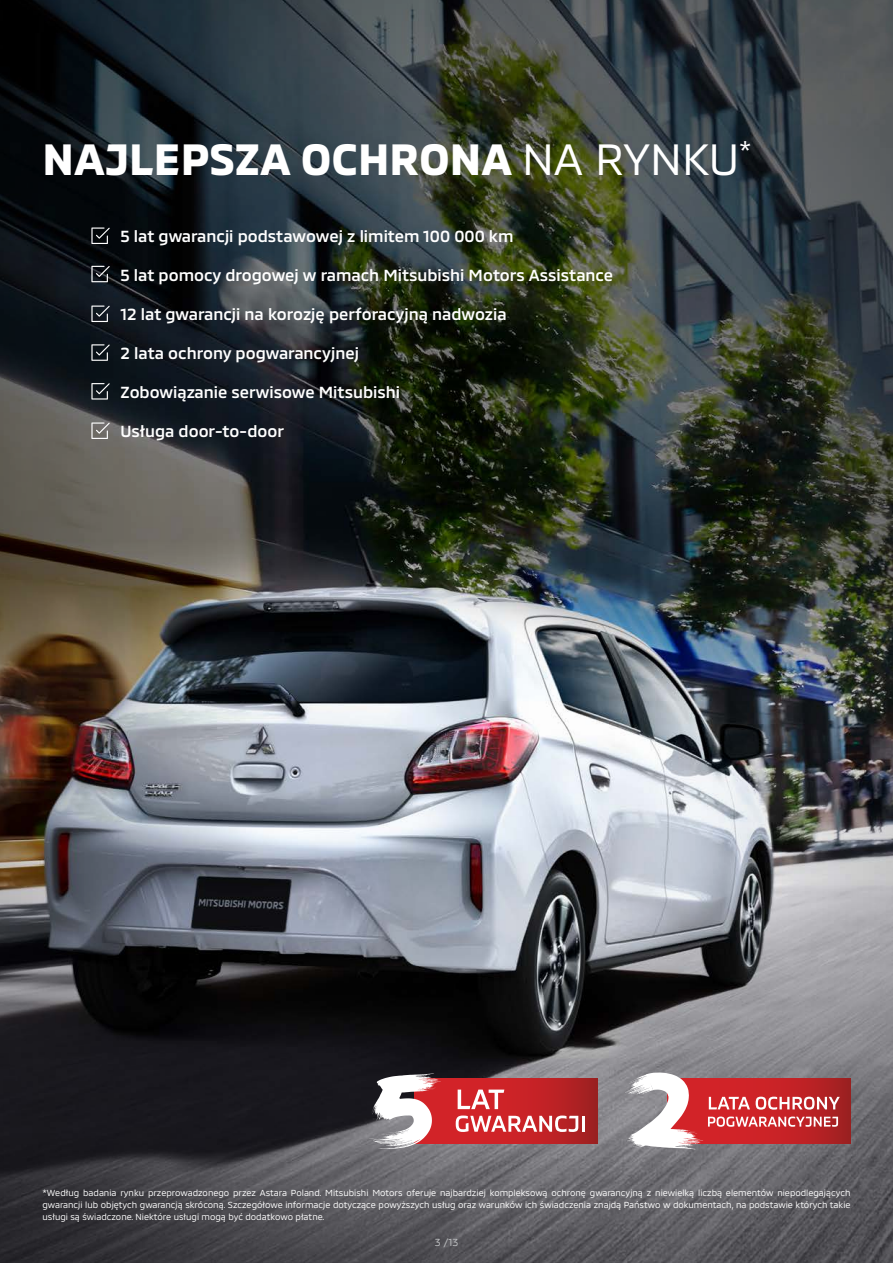
<style>
.page{position:relative;width:893px;height:1263px;background:#fff}
.page>*{position:absolute;margin:0;border:0;box-sizing:border-box;transform-origin:0 0}
.t1{font:700 45px "MMC";color:#fff}
.t2{font:500 16.5px "MMC";color:#fff}
.t3{font:10.5px "MMC";color:#bcbec0}
.t4{font:9px/12px "MMC";color:#fff;text-align:justify}
.s1{font-weight:400}
</style>
<div class="page">
<img style="left:0;top:0;width:893px;height:1263px">
<svg style="left:91px;top:227px;width:19px;height:17px"></svg>
<svg style="left:91px;top:266px;width:19px;height:16px"></svg>
<svg style="left:91px;top:306px;width:19px;height:16px"></svg>
<svg style="left:91px;top:344px;width:19px;height:17px"></svg>
<svg style="left:91px;top:383px;width:19px;height:17px"></svg>
<svg style="left:91px;top:422px;width:19px;height:17px"></svg>
<svg style="left:441px;top:1078px;width:156px;height:65px;background:#c12226"></svg>
<svg style="left:458px;top:1089px;width:46px;height:20px"></svg>
<svg style="left:456px;top:1115px;width:122px;height:17px"></svg>
<hr style="left:582px;top:1116px;width:3px;height:16px;background:#fff">
<svg style="left:369px;top:1073px;width:72px;height:76px"></svg>
<div style="left:667px;top:1078px;width:183px;height:65px;background:#9e2021"></div>
<svg style="left:625px;top:1072px;width:215px;height:77px;background:#c56c6f"></svg>
<h1 class="t1" style="left:43px;top:124px;width:711px">NAJLEPSZA OCHRONA <span class="s1">NA RYNKU</span><sup>*</sup></h1>
<h2 class="t2" style="left:120px;top:222px;width:395px">5 lat gwarancji podstawowej z limitem 100 000 km</h2>
<h2 class="t2" style="left:120px;top:261px;width:494px">5 lat pomocy drogowej w ramach Mitsubishi Motors Assistance</h2>
<h2 class="t2" style="left:120px;top:300px;width:388px">12 lat gwarancji na korozję perforacyjną nadwozia</h2>
<h2 class="t2" style="left:120px;top:339px;width:240px">2 lata ochrony pogwarancyjnej</h2>
<h2 class="t2" style="left:120px;top:379px;width:281px">Zobowiązanie serwisowe Mitsubishi</h2>
<h2 class="t2" style="left:120px;top:418px;width:165px">Usługa door-to-door</h2>
<p class="t4" style="left:43px;top:1186px;width:809px">*Według badania rynku przeprowadzonego przez Astara Poland. Mitsubishi Motors oferuje najbardziej kompleksową ochronę gwarancyjną z niewielką liczbą elementów niepodlegających gwarancji lub objętych gwarancją skróconą. Szczegółowe informacje dotyczące powyższych usług oraz warunków ich świadczenia znajdą Państwo w dokumentach, na podstawie których takie usługi są świadczone. Niektóre usługi mogą być dodatkowo płatne.</p>
<p class="t3" style="left:435px;top:1233px;width:25px">3 /13</p>
</div>
